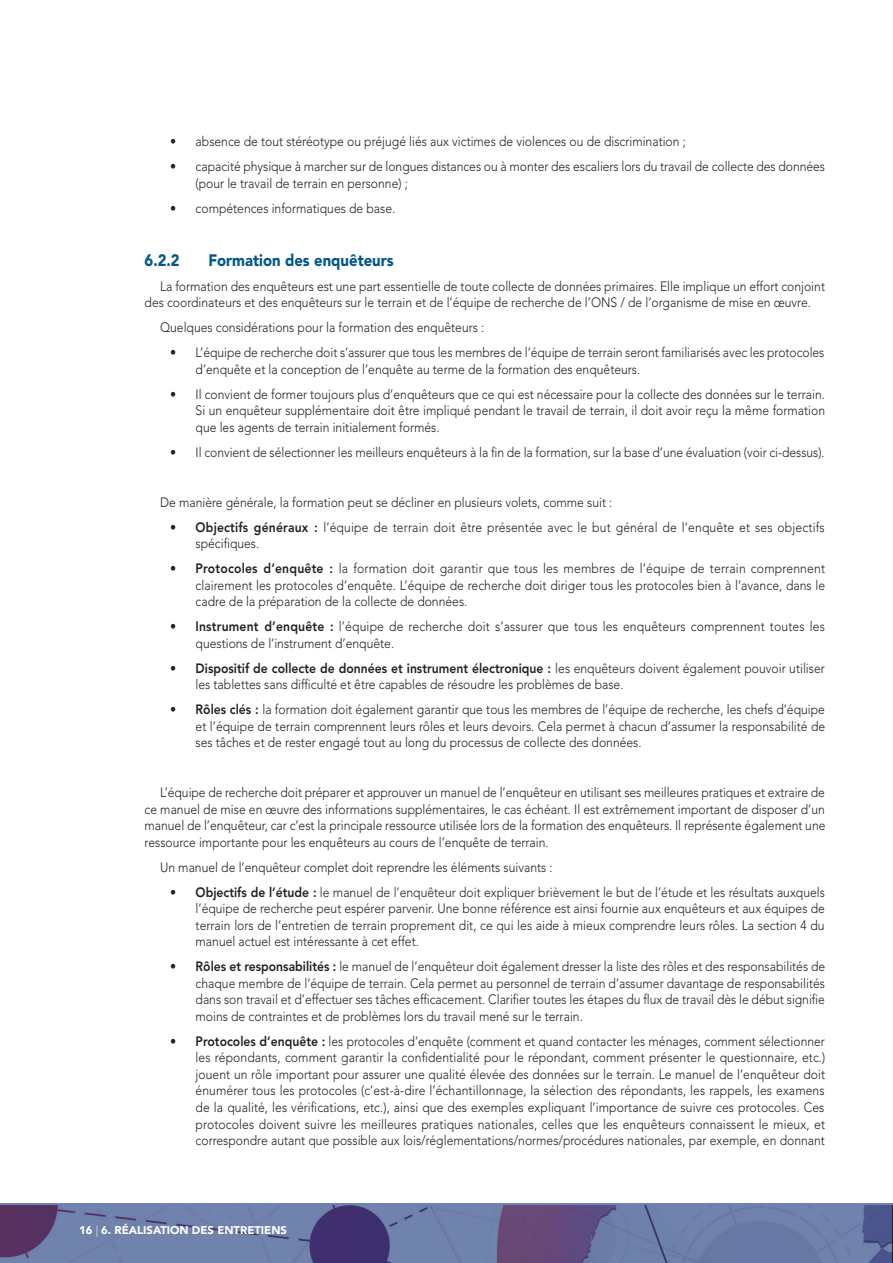
<style>
.page{position:relative;width:893px;height:1263px;background:#fff}
.page>*{position:absolute;margin:0;border:0;box-sizing:border-box;transform-origin:0 0}
.Head_3{font:900 16.5px "Avenir LT Std";color:#01558a;scale:.9 1}
._07_body{font:300 13.5px/16.5px "Avenir LT Std";color:#231f20;text-align:justify;scale:.9 1}
.t1{font:900 11.25px "Avenir";color:#fff}
.s1{font-weight:800}
.s2{font-weight:300}
</style>
<div class="page">
<svg style="left:0;top:1203px;width:893px;height:60px;background:#666f9b"></svg>
<p class="_07_body" style="left:170px;top:133px;width:575px">• absence de tout stéréotype ou préjugé liés aux victimes de violences ou de discrimination ;</p>
<p class="_07_body" style="left:196px;top:158px;width:701px;text-indent:-26px">• capacité physique à marcher sur de longues distances ou à monter des escaliers lors du travail de collecte des données (pour le travail de terrain en personne) ;</p>
<p class="_07_body" style="left:170px;top:200px;width:252px">• compétences informatiques de base.</p>
<p class="Head_3" style="left:145px;top:250px;width:41px">6.2.2</p>
<p class="Head_3" style="left:208px;top:250px;width:207px">Formation des enquêteurs</p>
<p class="_07_body" style="left:145px;top:278px;width:758px;text-indent:16px">La formation des enquêteurs est une part essentielle de toute collecte de données primaires. Elle implique un effort conjoint des coordinateurs et des enquêteurs sur le terrain et de l’équipe de recherche de l’ONS / de l’organisme de mise en œuvre.</p>
<p class="_07_body" style="left:160px;top:319px;width:362px">Quelques considérations pour la formation des enquêteurs :</p>
<p class="_07_body" style="left:196px;top:344px;width:700px;text-indent:-26px">• L’équipe de recherche doit s’assurer que tous les membres de l’équipe de terrain seront familiarisés avec les protocoles d’enquête et la conception de l’enquête au terme de la formation des enquêteurs.</p>
<p class="_07_body" style="left:196px;top:386px;width:701px;text-indent:-26px">• Il convient de former toujours plus d’enquêteurs que ce qui est nécessaire pour la collecte des données sur le terrain.<br>Si un enquêteur supplémentaire doit être impliqué pendant le travail de terrain, il doit avoir reçu la même formation que les agents de terrain initialement formés.</p>
<p class="_07_body" style="left:170px;top:444px;width:729px">• Il convient de sélectionner les meilleurs enquêteurs à la fin de la formation, sur la base d’une évaluation (voir ci-dessus).</p>
<p class="_07_body" style="left:160px;top:494px;width:504px">De manière générale, la formation peut se décliner en plusieurs volets, comme suit :</p>
<p class="_07_body" style="left:196px;top:519px;width:700px;text-indent:-26px">• <span class="s1">Objectifs généraux :</span> l’équipe de terrain doit être présentée avec le but général de l’enquête et ses objectifs spécifiques.</p>
<p class="_07_body" style="left:196px;top:560px;width:701px;text-indent:-26px">• <span class="s1">Protocoles d’enquête :</span> la formation doit garantir que tous les membres de l’équipe de terrain comprennent clairement les protocoles d’enquête. L’équipe de recherche doit diriger tous les protocoles bien à l’avance, dans le cadre de la préparation de la collecte de données.</p>
<p class="_07_body" style="left:196px;top:618px;width:701px;text-indent:-26px">• <span class="s1">Instrument d’enquête :</span> l’équipe de recherche doit s’assurer que tous les enquêteurs comprennent toutes les questions de l’instrument d’enquête.</p>
<p class="_07_body" style="left:196px;top:660px;width:701px;text-indent:-26px">• <span class="s1">Dispositif de collecte de données et instrument électronique :</span> les enquêteurs doivent également pouvoir utiliser les tablettes sans difficulté et être capables de résoudre les problèmes de base.</p>
<p class="_07_body" style="left:196px;top:701px;width:701px;text-indent:-26px">• <span class="s1">Rôles clés :</span> la formation doit également garantir que tous les membres de l’équipe de recherche, les chefs d’équipe et l’équipe de terrain comprennent leurs rôles et leurs devoirs. Cela permet à chacun d’assumer la responsabilité de ses tâches et de rester engagé tout au long du processus de collecte des données.</p>
<p class="_07_body" style="left:145px;top:784px;width:758px;text-indent:16px">L’équipe de recherche doit préparer et approuver un manuel de l’enquêteur en utilisant ses meilleures pratiques et extraire de ce manuel de mise en œuvre des informations supplémentaires, le cas échéant. Il est extrêmement important de disposer d’un manuel de l’enquêteur, car c’est la principale ressource utilisée lors de la formation des enquêteurs. Il représente également une ressource importante pour les enquêteurs au cours de l’enquête de terrain.</p>
<p class="_07_body" style="left:160px;top:859px;width:438px">Un manuel de l’enquêteur complet doit reprendre les éléments suivants :</p>
<p class="_07_body" style="left:196px;top:884px;width:701px;text-indent:-26px">• <span class="s1">Objectifs de l’étude :</span> le manuel de l’enquêteur doit expliquer brièvement le but de l’étude et les résultats auxquels l’équipe de recherche peut espérer parvenir. Une bonne référence est ainsi fournie aux enquêteurs et aux équipes de terrain lors de l’entretien de terrain proprement dit, ce qui les aide à mieux comprendre leurs rôles. La section 4 du manuel actuel est intéressante à cet effet.</p>
<p class="_07_body" style="left:196px;top:958px;width:701px;text-indent:-26px">• <span class="s1">Rôles et responsabilités :</span> le manuel de l’enquêteur doit également dresser la liste des rôles et des responsabilités de chaque membre de l’équipe de terrain. Cela permet au personnel de terrain d’assumer davantage de responsabilités dans son travail et d’effectuer ses tâches efficacement. Clarifier toutes les étapes du flux de travail dès le début signifie moins de contraintes et de problèmes lors du travail mené sur le terrain.</p>
<p class="_07_body" style="left:196px;top:1033px;width:701px;text-indent:-26px">• <span class="s1">Protocoles d’enquête :</span> les protocoles d’enquête (comment et quand contacter les ménages, comment sélectionner les répondants, comment garantir la confidentialité pour le répondant, comment présenter le questionnaire, etc.) jouent un rôle important pour assurer une qualité élevée des données sur le terrain. Le manuel de l’enquêteur doit énumérer tous les protocoles (c’est-à-dire l’échantillonnage, la sélection des répondants, les rappels, les examens de la qualité, les vérifications, etc.), ainsi que des exemples expliquant l’importance de suivre ces protocoles. Ces protocoles doivent suivre les meilleures pratiques nationales, celles que les enquêteurs connaissent le mieux, et correspondre autant que possible aux lois/réglementations/normes/procédures nationales, par exemple, en donnant</p>
<p class="t1" style="left:79px;top:1220px;width:121px">16 <span class="s2">|</span> 6. RÉALISATION DES</p>
<p class="t1" style="left:217px;top:1220px;width:9px">ENTRET</p>
<p class="t1" style="left:261px;top:1220px;width:12px">IENS</p>
</div>
